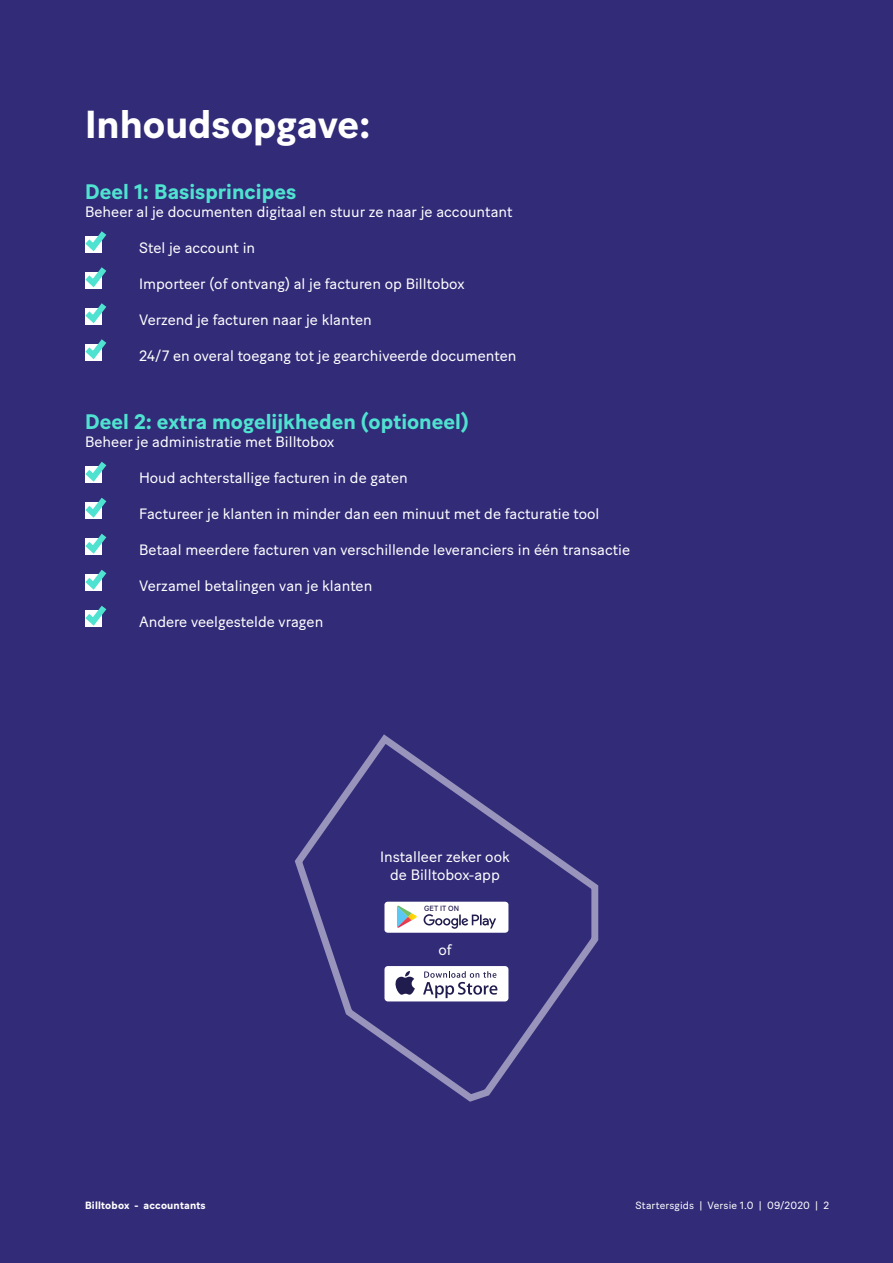
<style>
.page{position:relative;width:893px;height:1263px;background:#322b78}
.page>*{position:absolute;margin:0;border:0;box-sizing:border-box;transform-origin:0 0}
.t1{font:700 39px "Baton Turbo";color:#fff}
.t2{font:700 21px "Baton Turbo";color:#50e2d0}
.t3{font:15px/18px "Baton Turbo";color:#fff;text-align:center}
.t4{font:10.5px "Baton Turbo";letter-spacing:.01em;color:#fff}
.t5{font:700 10.5px "Baton Turbo";letter-spacing:.015em;color:#fff}
.t6{font:7.5px "Baton Turbo";color:#211c4e}
</style>
<div class="page">
<svg style="left:85px;top:231px;width:22px;height:130px"></svg>
<svg style="left:85px;top:461px;width:22px;height:166px"></svg>
<svg style="left:294px;top:734px;width:305px;height:368px"></svg>
<div style="left:384px;top:902px;width:124px;height:31px;background:#fff;border-radius:3px"></div>
<svg style="left:424px;top:914px;width:72px;height:15px"></svg>
<svg style="left:397px;top:906px;width:20px;height:22px"></svg>
<div style="left:384px;top:966px;width:124px;height:35px;background:#fff;border-radius:4px"></div>
<svg style="left:395px;top:971px;width:20px;height:24px"></svg>
<svg style="left:423px;top:971px;width:74px;height:27px"></svg>
<h1 class="t1" style="left:85px;top:94px;width:287px">Inhoudsopgave:</h1>
<h2 class="t2" style="left:85px;top:175px;width:213px">Deel 1: Basisprincipes</h2>
<p class="t3" style="left:85px;top:201px;width:429px">Beheer al je documenten digitaal en stuur ze naar je accountant</p>
<p class="t3" style="left:139px;top:237px;width:118px">Stel je account in</p>
<p class="t3" style="left:139px;top:273px;width:327px">Importeer (of ontvang) al je facturen op Billtobox</p>
<p class="t3" style="left:139px;top:309px;width:234px">Verzend je facturen naar je klanten</p>
<p class="t3" style="left:139px;top:345px;width:379px">24/7 en overal toegang tot je gearchiveerde documenten</p>
<h2 class="t2" style="left:85px;top:406px;width:385px">Deel 2: extra mogelijkheden (optioneel)</h2>
<p class="t3" style="left:85px;top:431px;width:251px">Beheer je administratie met Billtobox</p>
<p class="t3" style="left:139px;top:467px;width:270px">Houd achterstallige facturen in de gaten</p>
<p class="t3" style="left:139px;top:503px;width:462px">Factureer je klanten in minder dan een minuut met de facturatie tool</p>
<p class="t3" style="left:139px;top:539px;width:493px">Betaal meerdere facturen van verschillende leveranciers in één transactie</p>
<p class="t3" style="left:139px;top:575px;width:235px">Verzamel betalingen van je klanten</p>
<p class="t3" style="left:139px;top:611px;width:186px">Andere veelgestelde vragen</p>
<p class="t3" style="left:380px;top:846px;width:131px">Installeer zeker ook de Billtobox-app</p>
<p class="t6" style="left:424px;top:903px;width:36px">GET IT ON</p>
<p class="t3" style="left:438px;top:940px;width:15px">of</p>
<p class="t5" style="left:85px;top:1197px;width:122px">Billtobox - accountants</p>
<p class="t4" style="left:635px;top:1197px;width:195px">Startersgids | Versie 1.0 | 09/2020 | 2</p>
</div>
